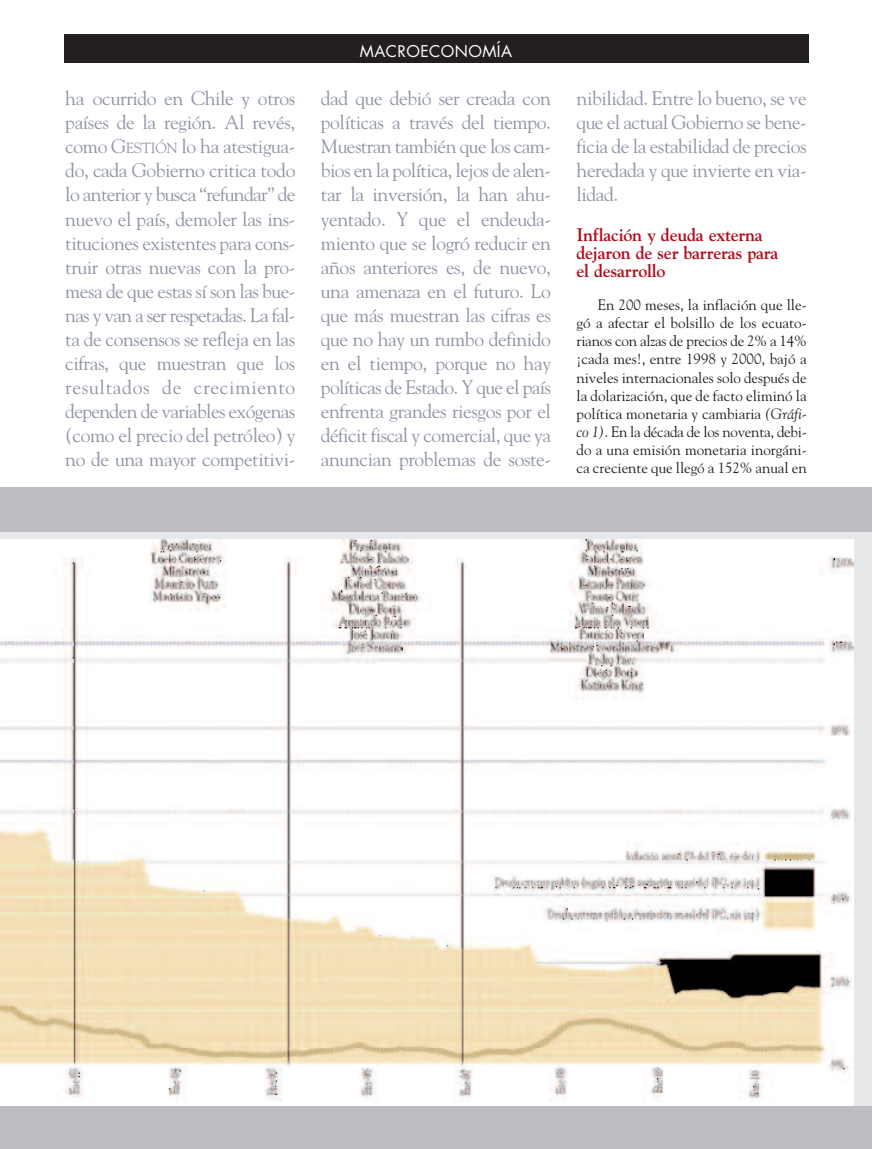
<style>
.page{position:relative;width:872px;height:1149px;background:#fff}
.page>*{position:absolute;margin:0;border:0;box-sizing:border-box;transform-origin:0 0}
.t1{font:19.5px/24px "Goudy Std";letter-spacing:-.02em;color:#8e95a4;text-align:justify}
.t2{font:700 18px/18px "Goudy Std";letter-spacing:-.015em;color:#b00d1d}
.t3{font:15.75px "Futura";letter-spacing:.025em;color:#fff}
.t4{font:15px/18px "Goudy Std";letter-spacing:-.005em;color:#231f20;text-align:justify}
.s1{font-size:14.7px}
.s2{font-style:italic}
</style>
<div class="page">
<div style="left:64px;top:34px;width:744px;height:29px;background:#231f20"></div>
<div style="left:0;top:490px;width:872px;height:658px;background:#e7e8e9"></div>
<img style="left:0;top:539px;width:853px;height:567px">
<div style="left:0;top:487px;width:872px;height:44px;background:#bcbdc0"></div>
<div style="left:0;top:1106px;width:872px;height:42px;background:#bcbdc0"></div>
<p class="t3" style="left:360px;top:44px;width:154px">MACROECONOMÍA</p>
<p class="t1" style="left:65px;top:87px;width:232px">ha ocurrido en Chile y otros países de la región. Al revés, como G<span class="s1">ESTIÓN</span> lo ha atestigua&shy;do, cada Gobierno critica todo lo anterior y busca “refundar” de nuevo el país, demoler las ins&shy;tituciones existentes para cons&shy;truir otras nuevas con la pro&shy;mesa de que estas sí son las bue&shy;nas y van a ser respetadas. La fal&shy;ta de consensos se refleja en las cifras, que muestran que los resultados de crecimiento dependen de variables exógenas (como el precio del petróleo) y no de una mayor competitivi-</p>
<p class="t1" style="left:321px;top:87px;width:232px">dad que debió ser creada con políticas a través del tiempo.<br>Muestran también que los cam&shy;bios en la política, lejos de alen&shy;tar la inversión, la han ahu&shy;yentado. Y que el endeuda&shy;miento que se logró reducir en años anteriores es, de nuevo, una amenaza en el futuro. Lo que más muestran las cifras es que no hay un rumbo definido en el tiempo, porque no hay políticas de Estado. Y que el país enfrenta grandes riesgos por el déficit fiscal y comercial, que ya anuncian problemas de soste-</p>
<p class="t1" style="left:576px;top:87px;width:232px">nibilidad. Entre lo bueno, se ve que el actual Gobierno se bene&shy;ficia de la estabilidad de precios heredada y que invierte en via&shy;lidad.</p>
<p class="t2" style="left:576px;top:225px;width:203px">Inflación y deuda externa dejaron de ser barreras para el desarrollo</p>
<p class="t4" style="left:576px;top:296px;width:232px;text-indent:21px">En 200 meses, la inflación que lle&shy;gó a afectar el bolsillo de los ecuato&shy;rianos con alzas de precios de 2% a 14% ¡cada mes!, entre 1998 y 2000, bajó a niveles internacionales solo después de la dolarización, que de facto eliminó la política monetaria y cambiaria <span class="s2">(Gráfi&shy;co 1)</span>. En la década de los noventa, debi&shy;do a una emisión monetaria inorgáni&shy;ca creciente que llegó a 152% anual en</p>
</div>
